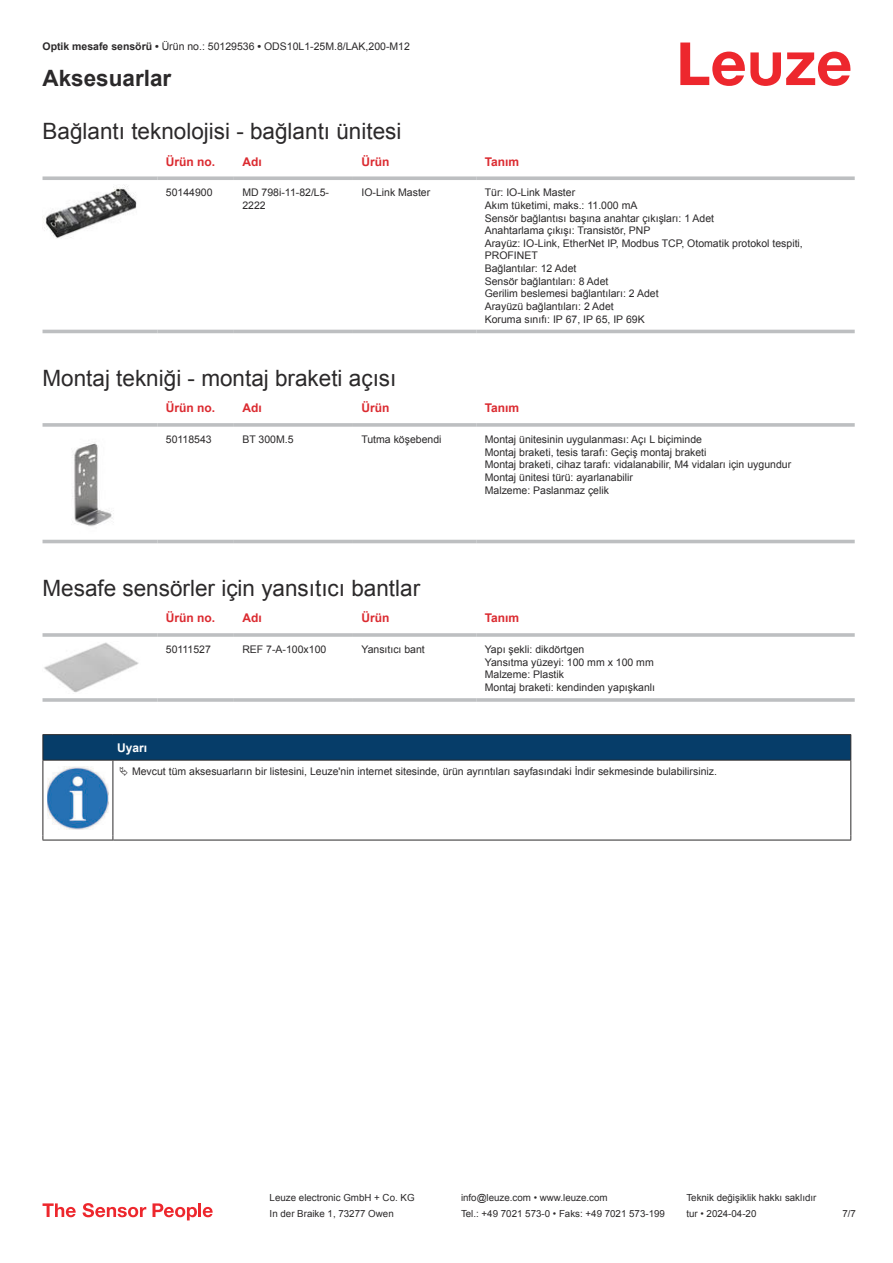
<style>
.page{position:relative;width:893px;height:1263px;background:#fff}
.page>*{position:absolute;margin:0;border:0;box-sizing:border-box;transform-origin:0 0}
.t1{font:22.5px "Arial";color:#2b292a}
.t2{font:700 22.5px "Arial";color:#2b292a}
.t3{font:700 12px "Arial";color:#db2a30}
.t4{font:700 12px "Arial";color:#fff}
.t5{font:10.5px/12.6px "Arial";color:#2b292a}
.t6{font:9.75px "Arial";color:#2b292a}
.s1{font-weight:700}
</style>
<div class="page">
<svg style="left:680px;top:43px;width:170px;height:43px"></svg>
<div style="left:43px;top:329px;width:812px;height:5px;background:#eeefef"></div>
<svg style="left:43px;top:176px;width:114px;height:4px"></svg>
<svg style="left:157px;top:176px;width:77px;height:4px"></svg>
<svg style="left:234px;top:176px;width:119px;height:4px"></svg>
<svg style="left:353px;top:176px;width:123px;height:4px"></svg>
<svg style="left:476px;top:176px;width:379px;height:4px;background:#c4c6c8"></svg>
<hr style="left:43px;top:330px;width:114px;height:3px;background:#bdbfc1">
<hr style="left:157px;top:330px;width:77px;height:3px;background:#bdbfc1">
<hr style="left:234px;top:330px;width:119px;height:3px;background:#bdbfc1">
<hr style="left:353px;top:330px;width:123px;height:3px;background:#bdbfc1">
<hr style="left:476px;top:330px;width:379px;height:3px;background:#bdbfc1">
<img style="left:43px;top:185px;width:94px;height:54px">
<div style="left:43px;top:539px;width:812px;height:5px;background:#edeeee"></div>
<svg style="left:43px;top:423px;width:114px;height:4px"></svg>
<hr style="left:157px;top:423px;width:77px;height:4px;background:#c5c7c9">
<svg style="left:234px;top:423px;width:119px;height:4px"></svg>
<svg style="left:353px;top:423px;width:123px;height:4px"></svg>
<hr style="left:476px;top:423px;width:379px;height:4px;background:#c5c7c9">
<hr style="left:43px;top:540px;width:114px;height:3px;background:#bdbfc1">
<hr style="left:157px;top:540px;width:77px;height:3px;background:#bdbfc1">
<hr style="left:234px;top:540px;width:119px;height:3px;background:#bdbfc1">
<hr style="left:353px;top:540px;width:123px;height:3px;background:#bdbfc1">
<hr style="left:476px;top:540px;width:379px;height:3px;background:#bdbfc1">
<img style="left:72px;top:442px;width:40px;height:85px">
<hr style="left:43px;top:633px;width:114px;height:4px;background:#c3c5c7">
<svg style="left:157px;top:633px;width:77px;height:4px"></svg>
<hr style="left:234px;top:633px;width:119px;height:4px;background:#c4c6c7">
<hr style="left:353px;top:633px;width:123px;height:4px;background:#c3c5c7">
<svg style="left:476px;top:633px;width:379px;height:4px;background:#c3c5c7"></svg>
<hr style="left:43px;top:698px;width:114px;height:4px;background:#bdbfc1">
<hr style="left:157px;top:698px;width:77px;height:4px;background:#c9cbcd">
<hr style="left:234px;top:698px;width:119px;height:4px;background:#c4c6c7">
<hr style="left:353px;top:698px;width:123px;height:4px;background:#bdbfc1">
<hr style="left:476px;top:698px;width:379px;height:4px;background:#c9cbcd">
<img style="left:44px;top:642px;width:95px;height:51px">
<svg style="left:44px;top:761px;width:806px;height:79px"></svg>
<hr style="left:43px;top:734px;width:70px;height:1px;background:#2b292a">
<hr style="left:43px;top:760px;width:70px;height:1px;background:#2b292a">
<hr style="left:113px;top:734px;width:738px;height:1px;background:#2b292a">
<svg style="left:43px;top:735px;width:808px;height:25px;background:#063c67"></svg>
<hr style="left:113px;top:760px;width:738px;height:1px;background:#2b292a">
<hr style="left:43px;top:760px;width:1px;height:75px;background:#2b292a">
<hr style="left:113px;top:760px;width:1px;height:75px;background:#2b292a">
<hr style="left:850px;top:760px;width:1px;height:75px;background:#2b292a">
<hr style="left:43px;top:840px;width:70px;height:1px;background:#2b292a">
<hr style="left:113px;top:840px;width:738px;height:1px;background:#2b292a">
<img style="left:47px;top:766px;width:61px;height:63px">
<div style="left:115px;top:761px;width:734px;height:20px;background:#fff"></div>
<svg style="left:43px;top:1203px;width:33px;height:14px"></svg>
<svg style="left:83px;top:1203px;width:63px;height:14px"></svg>
<svg style="left:153px;top:1203px;width:44px;height:17px"></svg>
<hr style="left:198px;top:1203px;width:3px;height:14px;background:#ed272d">
<svg style="left:203px;top:1207px;width:10px;height:10px"></svg>
<p class="t5" style="left:43px;top:41px;width:369px"><span class="s1">Optik mesafe sensörü •</span> Ürün no.: 50129536 <span class="s1">•</span> ODS10L1-25M.8/LAK,200-M12</p>
<h1 class="t2" style="left:43px;top:70px;width:130px">Aksesuarlar</h1>
<h1 class="t1" style="left:43px;top:116px;width:360px">Bağlantı teknolojisi - bağlantı ünitesi</h1>
<p class="t3" style="left:166px;top:157px;width:51px">Ürün no.</p>
<p class="t3" style="left:242px;top:153px;width:21px">Adı</p>
<p class="t3" style="left:361px;top:157px;width:29px">Ürün</p>
<p class="t3" style="left:485px;top:153px;width:36px">Tanım</p>
<p class="t5" style="left:166px;top:186px;width:48px">50144900</p>
<p class="t5" style="left:242px;top:187px;width:88px">MD 798i-11-82/L5-<br>2222</p>
<p class="t5" style="left:361px;top:186px;width:70px">IO-Link Master</p>
<p class="t5" style="left:485px;top:186px;width:320px">Tür: IO-Link Master<br>Akım tüketimi, maks.: 11.000 mA<br>Sensör bağlantısı başına anahtar çıkışları: 1 Adet<br>Anahtarlama çıkışı: Transistör, PNP<br>Arayüz: IO-Link, EtherNet IP, Modbus TCP, Otomatik protokol tespiti, PROFINET<br>Bağlantılar: 12 Adet<br>Sensör bağlantıları: 8 Adet<br>Gerilim beslemesi bağlantıları: 2 Adet<br>Arayüzü bağlantıları: 2 Adet<br>Koruma sınıfı: IP 67, IP 65, IP 69K</p>
<h1 class="t1" style="left:43px;top:363px;width:355px">Montaj tekniği - montaj braketi açısı</h1>
<p class="t3" style="left:166px;top:403px;width:51px">Ürün no.</p>
<p class="t3" style="left:242px;top:400px;width:21px">Adı</p>
<p class="t3" style="left:361px;top:403px;width:29px">Ürün</p>
<p class="t3" style="left:485px;top:400px;width:36px">Tanım</p>
<p class="t5" style="left:166px;top:433px;width:47px">50118543</p>
<p class="t5" style="left:242px;top:434px;width:53px">BT 300M.5</p>
<p class="t5" style="left:361px;top:433px;width:82px">Tutma köşebendi</p>
<p class="t5" style="left:485px;top:433px;width:308px">Montaj ünitesinin uygulanması: Açı L biçiminde<br>Montaj braketi, tesis tarafı: Geçiş montaj braketi<br>Montaj braketi, cihaz tarafı: vidalanabilir, M4 vidaları için uygundur Montaj ünitesi türü: ayarlanabilir<br>Malzeme: Paslanmaz çelik</p>
<h1 class="t1" style="left:43px;top:573px;width:379px">Mesafe sensörler için yansıtıcı bantlar</h1>
<p class="t3" style="left:166px;top:614px;width:51px">Ürün no.</p>
<p class="t3" style="left:242px;top:610px;width:21px">Adı</p>
<p class="t3" style="left:361px;top:614px;width:29px">Ürün</p>
<p class="t3" style="left:485px;top:610px;width:36px">Tanım</p>
<p class="t5" style="left:166px;top:644px;width:47px">50111527</p>
<p class="t5" style="left:242px;top:643px;width:86px">REF 7-A-100x100</p>
<p class="t5" style="left:361px;top:643px;width:65px">Yansıtıcı bant</p>
<p class="t5" style="left:485px;top:643px;width:172px">Yapı şekli: dikdörtgen<br>Yansıtma yüzeyi: 100 mm x 100 mm<br>Malzeme: Plastik<br>Montaj braketi: kendinden yapışkanlı</p>
<p class="t4" style="left:117px;top:739px;width:32px">Uyarı</p>
<p class="t5" style="left:132px;top:765px;width:586px">Mevcut tüm aksesuarların bir listesini, Leuze'nin internet sitesinde, ürün ayrıntıları sayfasındaki İndir sekmesinde bulabilirsiniz.</p>
<p class="t6" style="left:270px;top:1191px;width:146px">Leuze electronic GmbH + Co. KG</p>
<p class="t6" style="left:461px;top:1191px;width:148px">info@leuze.com • www.leuze.com</p>
<p class="t6" style="left:686px;top:1191px;width:132px">Teknik değişiklik hakkı saklıdır</p>
<p class="t6" style="left:270px;top:1207px;width:126px">In der Braike 1, 73277 Owen</p>
<p class="t6" style="left:461px;top:1207px;width:205px">Tel.: +49 7021 573-0 • Faks: +49 7021 573-199</p>
<p class="t6" style="left:686px;top:1207px;width:72px">tur • 2024-04-20</p>
<p class="t6" style="left:842px;top:1210px;width:15px">7 /7</p>
</div>
